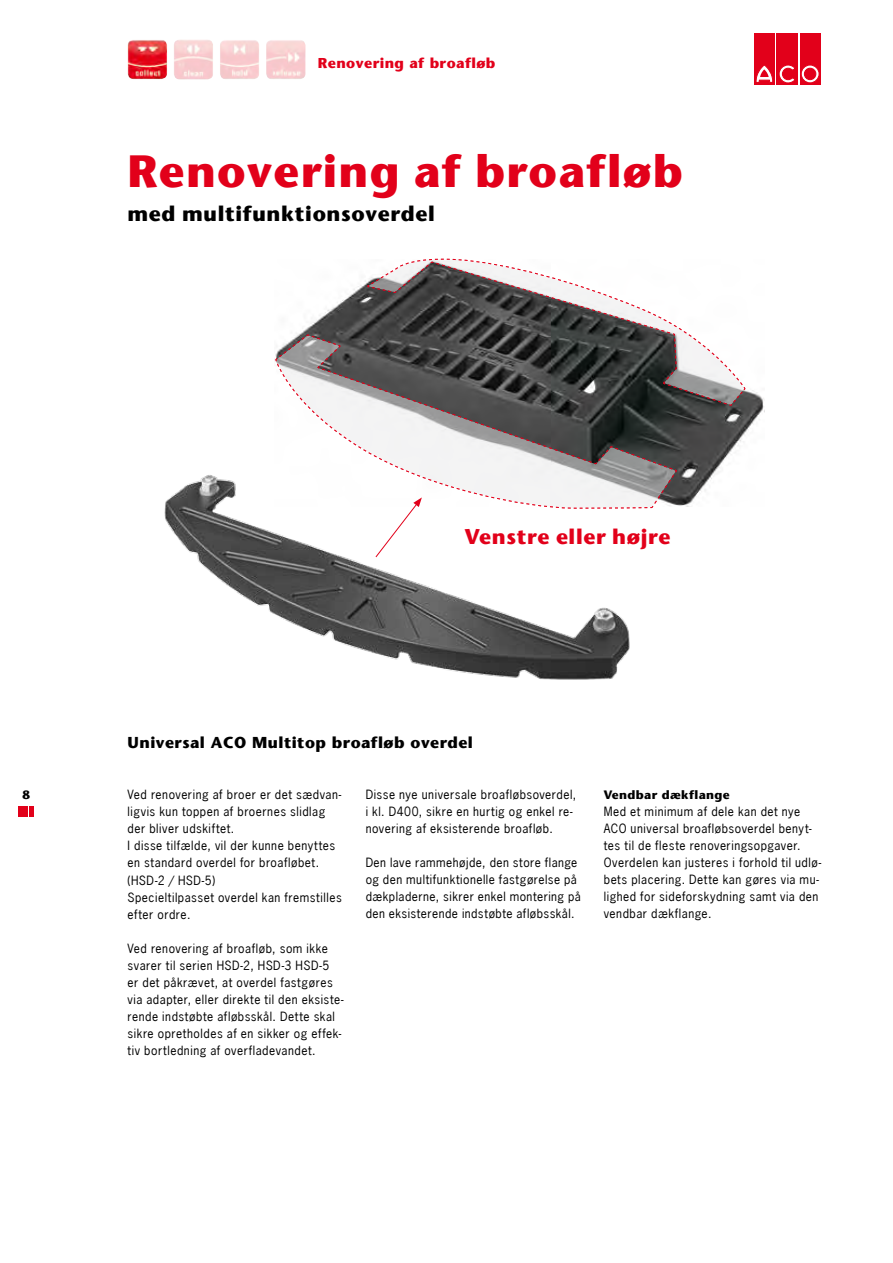
<style>
.page{position:relative;width:893px;height:1263px;background:#fff}
.page>*{position:absolute;margin:0;border:0;box-sizing:border-box;transform-origin:0 0}
.t1{font:700 45px "Stone Sans";letter-spacing:.03em;color:#e2001a}
.t2{font:700 21px "Stone Sans";letter-spacing:.03em;color:#000}
.t3{font:700 21px "Stone Sans";letter-spacing:.03em;color:#e2001a}
.t4{font:700 15.75px "Stone Sans";letter-spacing:.03em;color:#000}
.t5{font:700 14.25px "Stone Sans";letter-spacing:.03em;color:#e2001a}
.t6{font:12px/17px "News Gothic";letter-spacing:.04em;color:#000}
.t7{font:700 12px "Stone Sans";letter-spacing:.03em;color:#000}
</style>
<div class="page">
<hr style="left:19px;top:806px;width:4px;height:10px;background:#e2001a">
<hr style="left:24px;top:806px;width:4px;height:10px;background:#e2001a">
<hr style="left:29px;top:806px;width:4px;height:10px;background:#e2001a">
<div style="left:754px;top:34px;width:21px;height:51px;background:#e2001a"></div>
<svg style="left:756px;top:65px;width:17px;height:17px"></svg>
<div style="left:777px;top:34px;width:21px;height:51px;background:#e2001a"></div>
<svg style="left:779px;top:65px;width:16px;height:18px"></svg>
<div style="left:800px;top:34px;width:21px;height:51px;background:#e2001a"></div>
<svg style="left:801px;top:65px;width:18px;height:18px"></svg>
<div style="left:801px;top:65px;width:18px;height:18px;border:1px solid #e2001a;border-radius:50%"></div>
<div style="left:804px;top:68px;width:12px;height:12px;background:#e2001a;border-radius:50%"></div>
<div style="left:804px;top:68px;width:12px;height:12px;border:1px solid #e2001a;border-radius:50%"></div>
<img style="left:174px;top:40px;width:39px;height:39px">
<img style="left:220px;top:40px;width:39px;height:39px">
<img style="left:266px;top:40px;width:40px;height:39px">
<img style="left:128px;top:40px;width:39px;height:39px">
<img style="left:744px;top:390px;width:20px;height:45px">
<img style="left:164px;top:475px;width:466px;height:205px">
<svg style="left:276px;top:258px;width:468px;height:300px"></svg>
<p class="t5" style="left:318px;top:55px;width:179px">Renovering af broafløb</p>
<h1 class="t1" style="left:128px;top:144px;width:557px">Renovering af broafløb</h1>
<h2 class="t2" style="left:128px;top:201px;width:309px">med multifunktionsoverdel</h2>
<p class="t7" style="left:22px;top:788px;width:9px">8</p>
<h2 class="t3" style="left:465px;top:524px;width:207px">Venstre eller højre</h2>
<h3 class="t4" style="left:128px;top:733px;width:347px">Universal ACO Multitop broafløb overdel</h3>
<p class="t6" style="left:128px;top:786px;width:216px">Ved renovering af broer er det sædvan&shy;ligvis kun toppen af broernes slidlag der bliver udskiftet.<br>I disse tilfælde, vil der kunne benyttes en standard overdel for broafløbet. (HSD-2 / HSD-5)<br>Specieltilpasset overdel kan fremstilles efter ordre.</p>
<p class="t6" style="left:128px;top:939px;width:218px">Ved renovering af broafløb, som ikke svarer til serien HSD-2, HSD-3 HSD-5<br>er det påkrævet, at overdel fastgøres via adapter, eller direkte til den eksiste&shy;rende indstøbte afløbsskål. Dette skal sikre opretholdes af en sikker og effek&shy;tiv bortledning af overfladevandet.</p>
<p class="t6" style="left:366px;top:786px;width:212px">Disse nye universale broafløbsoverdel, i kl. D400, sikre en hurtig og enkel re&shy;novering af eksisterende broafløb.</p>
<p class="t6" style="left:366px;top:854px;width:217px">Den lave rammehøjde, den store flange og den multifunktionelle fastgørelse på dækpladerne, sikrer enkel montering på den eksisterende indstøbte afløbsskål.</p>
<p class="t7" style="left:604px;top:788px;width:127px">Vendbar dækflange</p>
<p class="t6" style="left:604px;top:803px;width:219px">Med et minimum af dele kan det nye ACO universal broafløbsoverdel benyt&shy;tes til de fleste renoveringsopgaver.<br>Overdelen kan justeres i forhold til udlø&shy;bets placering. Dette kan gøres via mu&shy;lighed for sideforskydning samt via den vendbar dækflange.</p>
</div>
